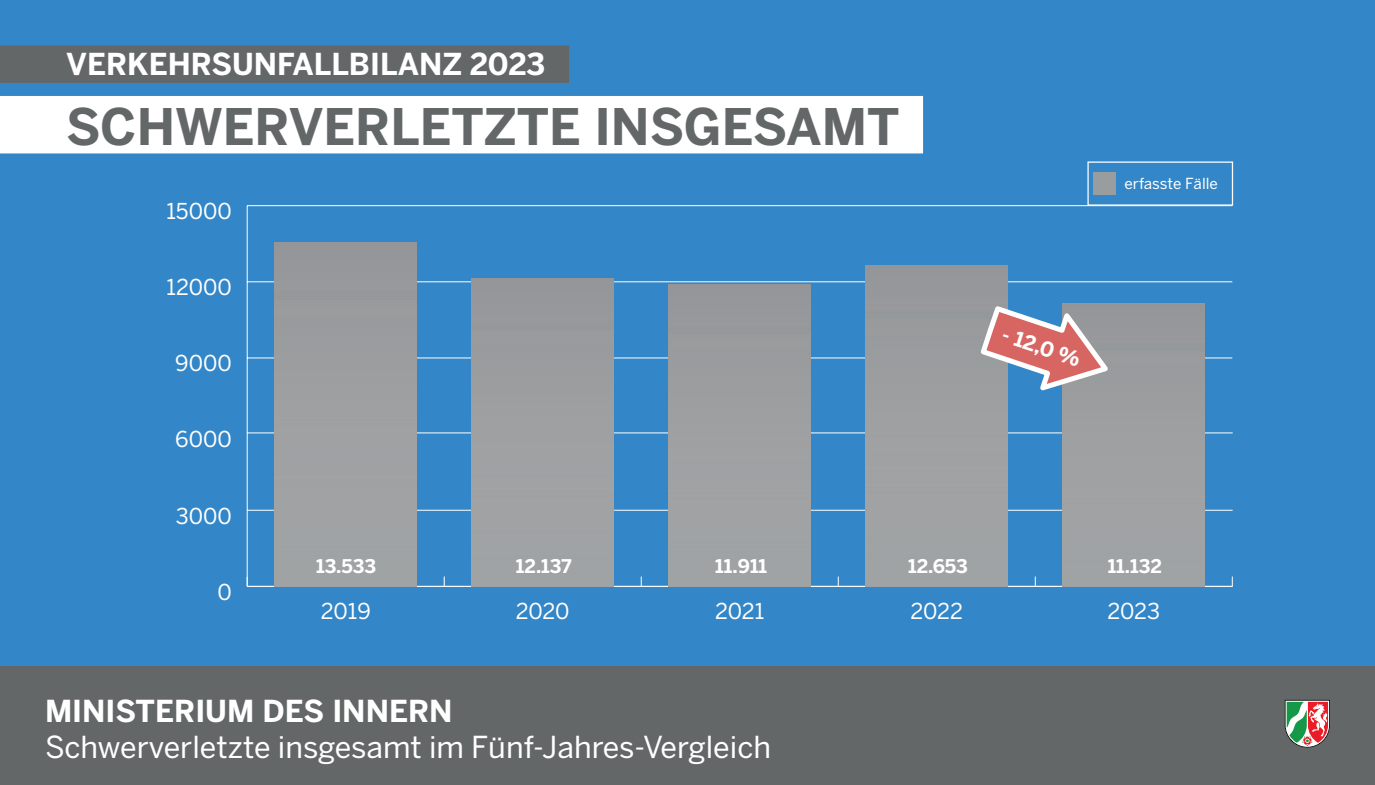
<style>
.page{position:relative;width:1375px;height:785px;background:#fff}
.page>*{position:absolute;margin:0;border:0;box-sizing:border-box;transform-origin:0 0}
.t1{font:700 50px "Benton Sans";color:#636767}
.t2{font:30.12px "Benton Sans";color:#fff}
.t3{font:700 30.12px "Benton Sans";color:#fff}
.t4{font:700 30px "Benton Sans";color:#fff}
.t5{font:21.75px "Benton Sans";color:#fff}
.t6{font:700 20.38px "Benton Sans";color:#fff}
.t7{font:700 18.75px "Benton Sans";color:#fff}
.t8{font:15.12px "Benton Sans";color:#fff}
</style>
<div class="page">
<div style="left:0;top:0;width:1375px;height:770px;background:#3386c7"></div>
<hr style="left:247px;top:206px;width:1px;height:380px;background:#fff">
<hr style="left:247px;top:586px;width:985px;height:1px;background:#fff">
<hr style="left:248px;top:510px;width:985px;height:1px;background:#fff">
<hr style="left:248px;top:433px;width:985px;height:1px;background:#fff">
<hr style="left:247px;top:358px;width:985px;height:1px;background:#fff">
<hr style="left:247px;top:282px;width:985px;height:1px;background:#fff">
<hr style="left:247px;top:205px;width:985px;height:1px;background:#fff">
<div style="left:275px;top:243px;width:142px;height:343px;background:#9ea0a2"></div>
<div style="left:472px;top:278px;width:142px;height:308px;background:#9ea0a1"></div>
<div style="left:669px;top:284px;width:142px;height:302px;background:#9ea0a1"></div>
<div style="left:866px;top:265px;width:142px;height:321px;background:#9ea0a2"></div>
<div style="left:1063px;top:304px;width:142px;height:282px;background:#9fa1a2"></div>
<div style="left:0;top:45px;width:569px;height:38px;background:#636767"></div>
<div style="left:0;top:96px;width:923px;height:57px;background:#fff"></div>
<div style="left:0;top:666px;width:1375px;height:119px;background:#636767"></div>
<div style="left:1087px;top:162px;width:146px;height:44px;background:#3386c7;border:1px solid #fff"></div>
<div style="left:1093px;top:172px;width:23px;height:23px;background:#9a9d9e"></div>
<svg style="left:981px;top:303px;width:133px;height:91px"></svg>
<svg style="left:1285px;top:700px;width:45px;height:48px"></svg>
<p class="t4" style="left:66px;top:47px;width:481px">VERKEHRSUNFALLBILANZ 2023</p>
<h1 class="t1" style="left:66px;top:97px;width:835px">SCHWERVERLETZTE INSGESAMT</h1>
<p class="t5" style="left:166px;top:198px;width:67px">15000</p>
<p class="t5" style="left:167px;top:274px;width:67px">12000</p>
<p class="t5" style="left:175px;top:351px;width:58px">9000</p>
<p class="t5" style="left:175px;top:427px;width:58px">6000</p>
<p class="t5" style="left:176px;top:503px;width:58px">3000</p>
<p class="t8" style="left:1125px;top:175px;width:95px">erfasste Fälle</p>
<p class="t6" style="left:1007px;top:323px;width:83px;rotate:18deg">- 12,0 %</p>
<p class="t5" style="left:217px;top:579px;width:16px">0</p>
<p class="t7" style="left:316px;top:555px;width:61px">13.533</p>
<p class="t7" style="left:516px;top:555px;width:57px">12.137</p>
<p class="t7" style="left:715px;top:555px;width:53px">11.911</p>
<p class="t7" style="left:908px;top:555px;width:61px">12.653</p>
<p class="t7" style="left:1108px;top:555px;width:56px">11.132</p>
<p class="t5" style="left:321px;top:598px;width:52px">2019</p>
<p class="t5" style="left:516px;top:598px;width:55px">2020</p>
<p class="t5" style="left:715px;top:598px;width:51px">2021</p>
<p class="t5" style="left:910px;top:598px;width:54px">2022</p>
<p class="t5" style="left:1107px;top:598px;width:54px">2023</p>
<p class="t3" style="left:45px;top:693px;width:409px">MINISTERIUM DES INNERN</p>
<p class="t2" style="left:45px;top:729px;width:728px">Schwerverletzte insgesamt im Fünf-Jahres-Vergleich</p>
</div>
